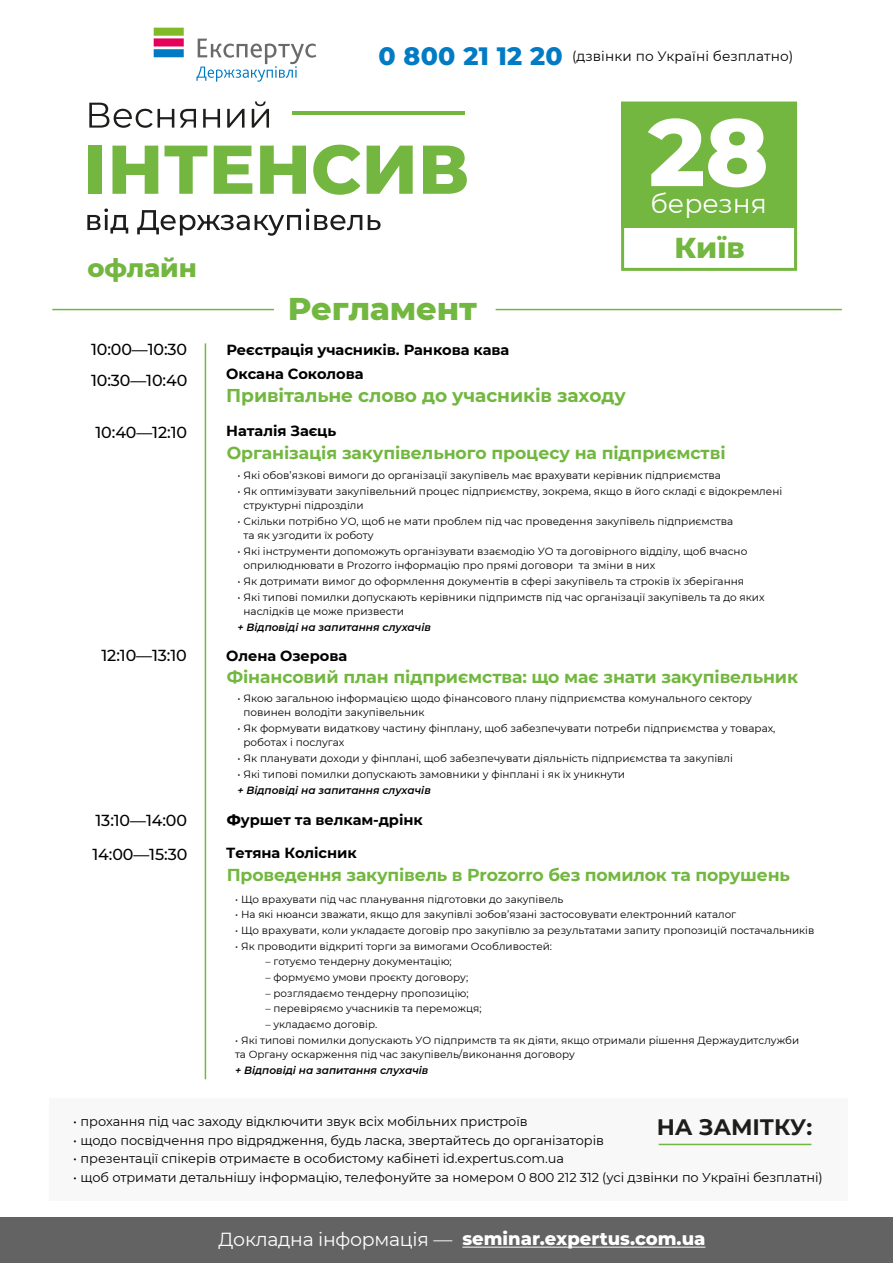
<style>
.page{position:relative;width:893px;height:1263px;background:#fff}
.page>*{position:absolute;margin:0;border:0;box-sizing:border-box;transform-origin:0 0}
.t1{font:800 94.95px "Montserrat";color:#fff}
.t2{font:800 32.1px "Montserrat";letter-spacing:-.005em;color:#72b73f}
.t3{font:800 29.4px "Montserrat";color:#73b640}
.t4{font:26.55px "Montserrat";color:#fff}
.t5{font:800 25.8px "Montserrat";color:#73b640}
.t6{font:700 22.35px "Montserrat";letter-spacing:-.005em;color:#1d1d1b}
.t7{font:700 18.6px "Montserrat";letter-spacing:-.005em;color:#72b73f}
.t8{font:800 18px "Montserrat";color:#fff}
.t9{font:700 17.25px "Montserrat";letter-spacing:-.005em;color:#72b73f}
.t10{font:500 15.9px "Montserrat";letter-spacing:-.005em;color:#000}
.t11{font:700 14.55px "Montserrat";letter-spacing:-.005em;color:#000}
.t12{font:13.65px "Montserrat";letter-spacing:.01em;color:#000}
.t13{font:12.9px "Montserrat";letter-spacing:-.005em;color:#000}
.t14{font:10.5px/14.2px "Montserrat";color:#000}
.t15{font:italic 600 10.5px "Montserrat";color:#000}
.t16{font:10.35px/14.2px "Montserrat";color:#000}
.s1{font-weight:800;font-size:25.2px;color:#007bc4}
.s2{font-weight:800}
.s3{font-weight:400;font-size:18.9px}
</style>
<div class="page">
<div style="left:50px;top:1098px;width:798px;height:102px;background:#f8f8f8"></div>
<hr style="left:659px;top:1144px;width:152px;height:1px;background:#72b73f">
<hr style="left:496px;top:309px;width:346px;height:1px;background:#72b73f">
<hr style="left:52px;top:309px;width:222px;height:1px;background:#72b73f">
<hr style="left:205px;top:343px;width:1px;height:736px;background:#72b73f">
<svg style="left:621px;top:228px;width:176px;height:43px"></svg>
<svg style="left:89px;top:103px;width:85px;height:25px"></svg>
<svg style="left:180px;top:109px;width:16px;height:19px"></svg>
<svg style="left:203px;top:109px;width:17px;height:19px"></svg>
<svg style="left:227px;top:109px;width:17px;height:19px"></svg>
<svg style="left:252px;top:102px;width:17px;height:26px"></svg>
<div style="left:89px;top:146px;width:13px;height:48px;background:#73b640"></div>
<svg style="left:112px;top:146px;width:141px;height:48px"></svg>
<svg style="left:260px;top:146px;width:46px;height:48px"></svg>
<svg style="left:313px;top:145px;width:100px;height:50px"></svg>
<svg style="left:423px;top:146px;width:44px;height:48px"></svg>
<svg style="left:87px;top:208px;width:41px;height:26px"></svg>
<svg style="left:137px;top:208px;width:225px;height:28px"></svg>
<svg style="left:368px;top:215px;width:13px;height:15px"></svg>
<hr style="left:292px;top:111px;width:173px;height:4px;background:#73b640">
<div style="left:621px;top:102px;width:176px;height:126px;background:#73b640"></div>
<svg style="left:154px;top:28px;width:30px;height:29px"></svg>
<svg style="left:196px;top:39px;width:120px;height:43px"></svg>
<div style="left:0;top:1217px;width:893px;height:46px;background:#646363"></div>
<hr style="left:462px;top:1247px;width:243px;height:1px;background:#fff">
<h3 class="t12" style="left:378px;top:47px;width:416px"><span class="s1">0 800 21 12 20</span> (дзвінки по Україні безплатно)</h3>
<h3 class="t5" style="left:87px;top:249px;width:111px">офлайн</h3>
<h2 class="t2" style="left:288px;top:285px;width:191px">Регламент</h2>
<h3 class="t10" style="left:91px;top:338px;width:98px">10:00—10:30</h3>
<h3 class="t11" style="left:226px;top:339px;width:284px">Реєстрація учасників. Ранкова кава</h3>
<h3 class="t10" style="left:91px;top:369px;width:98px">10:30—10:40</h3>
<h3 class="t10" style="left:96px;top:421px;width:93px">10:40—12:10</h3>
<h3 class="t11" style="left:226px;top:364px;width:139px">Оксана Соколова</h3>
<h3 class="t7" style="left:226px;top:382px;width:401px">Привітальне слово до учасників заходу</h3>
<h3 class="t11" style="left:226px;top:421px;width:112px">Наталія Заєць</h3>
<h1 class="t1" style="left:648px;top:83px;width:122px">28</h1>
<h3 class="t4" style="left:650px;top:185px;width:118px">березня</h3>
<h3 class="t3" style="left:674px;top:226px;width:72px">Київ</h3>
<h3 class="t9" style="left:227px;top:440px;width:500px">Організація закупівельного процесу на підприємстві</h3>
<h3 class="t10" style="left:102px;top:645px;width:87px">12:10—13:10</h3>
<h3 class="t10" style="left:96px;top:810px;width:93px">13:10—14:00</h3>
<p class="t14" style="left:237px;top:468px;width:485px">• Які обов’язкові вимоги до організації закупівель має врахувати керівник підприємства</p>
<p class="t14" style="left:244px;top:484px;width:540px;text-indent:-6px">• Як оптимізувати закупівельний процес підприємству, зокрема, якщо в його складі є відокремлені структурні підрозділи</p>
<p class="t14" style="left:244px;top:514px;width:491px;text-indent:-6px">• Скільки потрібно УО, щоб не мати проблем під час проведення закупівель підприємства та як узгодити їх роботу</p>
<p class="t14" style="left:244px;top:544px;width:505px;text-indent:-6px">• Які інструменти допоможуть організувати взаємодію УО та договірного відділу, щоб вчасно оприлюднювати в Prozorro інформацію про прямі договори та зміни в них</p>
<p class="t14" style="left:237px;top:574px;width:508px">• Як дотримати вимог до оформлення документів в сфері закупівель та строків їх зберігання</p>
<p class="t14" style="left:244px;top:590px;width:523px;text-indent:-6px">• Які типові помилки допускають керівники підпримств під час організації закупівель та до яких наслідків це може призвести</p>
<p class="t15" style="left:237px;top:620px;width:195px">+ Відповіді на запитання слухачів</p>
<h3 class="t11" style="left:226px;top:645px;width:122px">Олена Озерова</h3>
<h3 class="t9" style="left:227px;top:665px;width:573px">Фінансовий план підприємства: що має знати закупівельник</h3>
<p class="t14" style="left:243px;top:691px;width:510px;text-indent:-6px">• Якою загальною інформацією щодо фінансового плану підприємства комунального сектору повинен володіти закупівельник</p>
<p class="t14" style="left:243px;top:721px;width:533px;text-indent:-6px">• Як формувати видаткову частину фінплану, щоб забезпечувати потреби підприємства у товарах, роботах і послугах</p>
<p class="t14" style="left:237px;top:751px;width:497px">• Як планувати доходи у фінплані, щоб забезпечувати діяльність підприємства та закупівлі</p>
<p class="t14" style="left:237px;top:767px;width:389px">• Які типові помилки допускають замовники у фінплані і як їх уникнути</p>
<p class="t15" style="left:237px;top:782px;width:195px">+ Відповіді на запитання слухачів</p>
<h3 class="t11" style="left:227px;top:809px;width:197px"><span class="s2">Ф</span>уршет та велкам-дрінк</h3>
<h3 class="t10" style="left:93px;top:843px;width:96px">14:00—15:30</h3>
<h3 class="t11" style="left:226px;top:842px;width:132px">Тетяна Колісник</h3>
<h3 class="t9" style="left:227px;top:863px;width:565px">Проведення закупівель в Prozorro без помилок та порушень</h3>
<p class="t16" style="left:235px;top:891px;width:330px">• Що врахувати під час планування підготовки до закупівель</p>
<p class="t16" style="left:235px;top:907px;width:503px">• На які нюанси зважати, якщо для закупівлі зобов’язані застосовувати електронний каталог</p>
<p class="t16" style="left:235px;top:923px;width:581px">• Що врахувати, коли укладаєте договір про закупівлю за результатами запиту пропозицій постачальників</p>
<p class="t16" style="left:235px;top:938px;width:319px">• Як проводити відкриті торги за вимогами Особливостей:</p>
<p class="t16" style="left:266px;top:954px;width:188px">– готуємо тендерну документацію;</p>
<p class="t16" style="left:266px;top:970px;width:204px">– формуємо умови проєкту договору;</p>
<p class="t16" style="left:266px;top:985px;width:205px">– розглядаємо тендерну пропозицію;</p>
<p class="t16" style="left:266px;top:1001px;width:217px">– перевіряємо учасників та переможця;</p>
<p class="t16" style="left:266px;top:1017px;width:113px">– укладаємо договір.</p>
<p class="t16" style="left:235px;top:1033px;width:566px">• Які типові помилки допускають УО підпримств та як діяти, якщо отримали рішення Держаудитслужби та Органу оскарження під час закупівель/виконання договору</p>
<p class="t15" style="left:235px;top:1062px;width:195px">+ Відповіді на запитання слухачів</p>
<p class="t13" style="left:73px;top:1113px;width:456px">• прохання під час заходу відключити звук всіх мобільних пристроїв</p>
<p class="t13" style="left:73px;top:1131px;width:532px">• щодо посвідчення про відрядження, будь ласка, звертайтесь до організаторів</p>
<p class="t13" style="left:73px;top:1150px;width:492px">• презентації спікерів отримаєте в особистому кабінеті id.expertus.com.ua</p>
<p class="t13" style="left:73px;top:1168px;width:751px">• щоб отримати детальнішу інформацію, телефонуйте за номером 0 800 212 312 (усі дзвінки по Україні безплатні)</p>
<h3 class="t6" style="left:657px;top:1111px;width:157px">НА ЗАМІТКУ:</h3>
<h3 class="t8" style="left:219px;top:1226px;width:488px"><span class="s3">Докладна інформація —</span> seminar.expertus.com.ua</h3>
</div>
